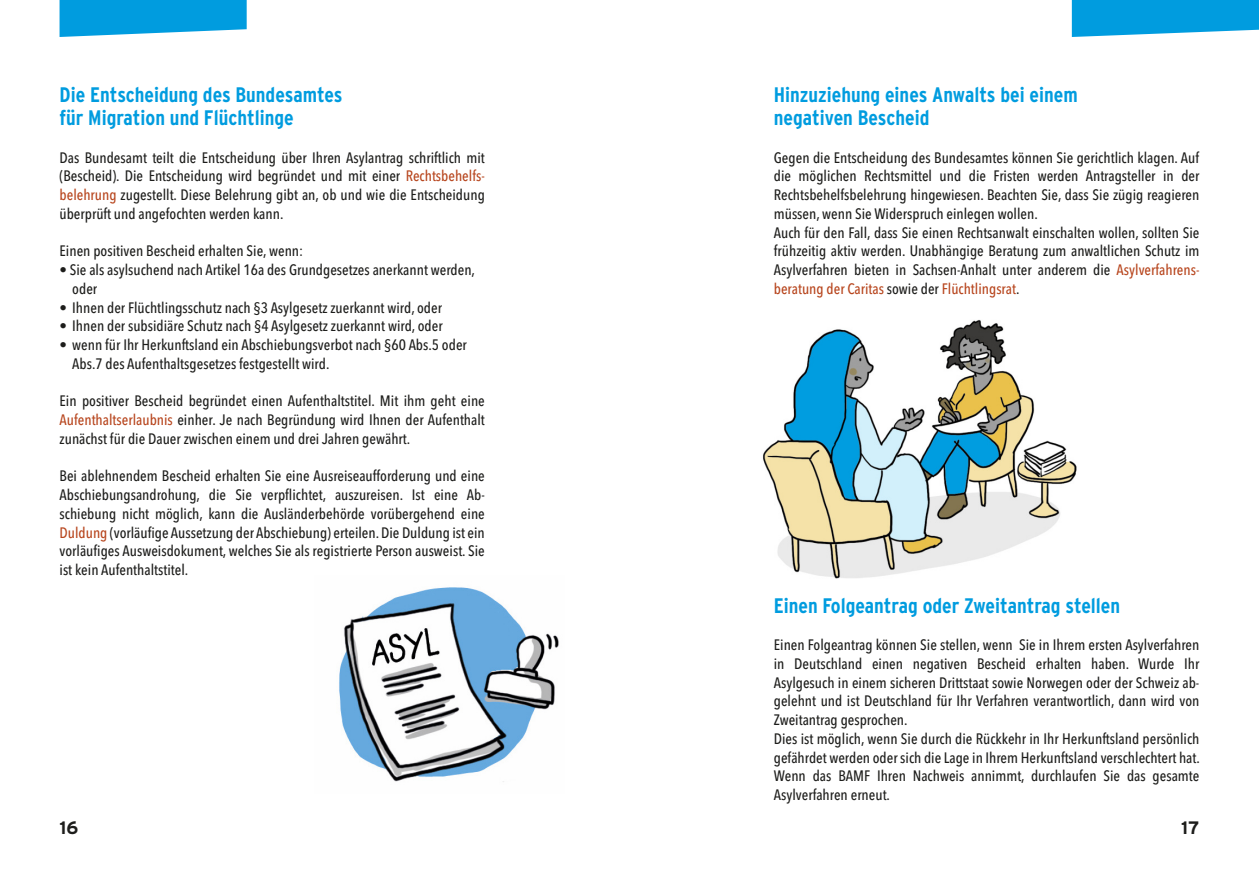
<style>
.page{position:relative;width:1259px;height:893px;background:#fff}
.page>*{position:absolute;margin:0;border:0;box-sizing:border-box;transform-origin:0 0}
.t1{font:700 condensed 21px/23.2px "Interstate";color:#009cdf}
.t2{font:700 18px "Interstate";color:#1d1d1b}
.t3{font:500 15px/18.8px "Avenir Next Condensed";color:#1d1d1b}
.s1{color:#b7451d}
</style>
<div class="page">
<svg style="left:1071px;top:0;width:188px;height:37px"></svg>
<svg style="left:60px;top:0;width:187px;height:37px"></svg>
<img style="left:339px;top:587px;width:220px;height:195px">
<img style="left:763px;top:320px;width:314px;height:259px">
<h1 class="t1" style="left:60px;top:83px;width:285px">Die Entscheidung des Bundesamtes für Migration und Flüchtlinge</h1>
<p class="t3" style="left:60px;top:148px;width:427px;text-align:justify">Das Bundesamt teilt die Entscheidung über Ihren Asylantrag schriftlich mit (Bescheid). Die Entscheidung wird begründet und mit einer <span class="s1">Rechtsbehelfs&shy;belehrung</span> zugestellt. Diese Belehrung gibt an, ob und wie die Entscheidung überprüft und angefochten werden kann.</p>
<p class="t3" style="left:60px;top:242px;width:245px">Einen positiven Bescheid erhalten Sie, wenn:</p>
<p class="t3" style="left:72px;top:260px;width:404px;text-indent:-13px">• Sie als asylsuchend nach Artikel 16a des Grundgesetzes anerkannt werden, oder</p>
<p class="t3" style="left:60px;top:298px;width:384px">• Ihnen der Flüchtlingsschutz nach §3 Asylgesetz zuerkannt wird, oder</p>
<p class="t3" style="left:60px;top:317px;width:384px">• Ihnen der subsidiäre Schutz nach §4 Asylgesetz zuerkannt wird, oder</p>
<p class="t3" style="left:72px;top:335px;width:396px;text-indent:-13px">• wenn für Ihr Herkunftsland ein Abschiebungsverbot nach §60 Abs.5 oder<br>Abs.7 des Aufenthaltsgesetzes festgestellt wird.</p>
<p class="t3" style="left:60px;top:392px;width:427px;text-align:justify">Ein positiver Bescheid begründet einen Aufenthaltstitel. Mit ihm geht eine <span class="s1">Aufenthaltserlaubnis</span> einher. Je nach Begründung wird Ihnen der Aufenthalt zunächst für die Dauer zwischen einem und drei Jahren gewährt.</p>
<p class="t3" style="left:60px;top:467px;width:427px;text-align:justify">Bei ablehnendem Bescheid erhalten Sie eine Ausreiseaufforderung und eine Abschiebungsandrohung, die Sie verpflichtet, auszureisen. Ist eine Ab&shy;schiebung nicht möglich, kann die Ausländerbehörde vorübergehend eine <span class="s1">Duldung</span> (vorläufige Aussetzung der Abschiebung) erteilen.Die Duldung ist ein vorläufiges Ausweisdokument, welches Sie als registrierte Person ausweist. Sie ist kein Aufenthaltstitel.</p>
<h1 class="t1" style="left:774px;top:83px;width:305px">Hinzuziehung eines Anwalts bei einem negativen Bescheid</h1>
<p class="t3" style="left:774px;top:148px;width:427px">Gegen die Entscheidung des Bundesamtes können Sie gerichtlich klagen. Auf die möglichen Rechtsmittel und die Fristen werden Antragsteller in der Rechtsbehelfsbelehrung hingewiesen. Beachten Sie, dass Sie zügig reagieren müssen, wenn Sie Widerspruch einlegen wollen.<br>Auch für den Fall, dass Sie einen Rechtsanwalt einschalten wollen, sollten Sie frühzeitig aktiv werden. Unabhängige Beratung zum anwaltlichen Schutz im Asylverfahren bieten in Sachsen-Anhalt unter anderem die <span class="s1">Asylverfahrens&shy;beratung der Caritas</span> sowie der <span class="s1">Flüchtlingsrat</span>.</p>
<h1 class="t1" style="left:774px;top:594px;width:348px">Einen Folgeantrag oder Zweitantrag stellen</h1>
<p class="t3" style="left:774px;top:635px;width:427px">Einen Folgeantrag können Sie stellen, wenn Sie in Ihrem ersten Asylverfahren in Deutschland einen negativen Bescheid erhalten haben. Wurde Ihr Asylgesuch in einem sicheren Drittstaat sowie Norwegen oder der Schweiz ab&shy;gelehnt und ist Deutschland für Ihr Verfahren verantwortlich, dann wird von Zweitantrag gesprochen.<br>Dies ist möglich, wenn Sie durch die Rückkehr in Ihr Herkunftsland persönlich gefährdet werden oder sich die Lage in Ihrem Herkunftsland verschlechtert hat.<br>Wenn das BAMF Ihren Nachweis annimmt, durchlaufen Sie das gesamte Asylverfahren erneut.</p>
<p class="t2" style="left:60px;top:818px;width:20px">16</p>
<p class="t2" style="left:1181px;top:818px;width:20px">17</p>
</div>
